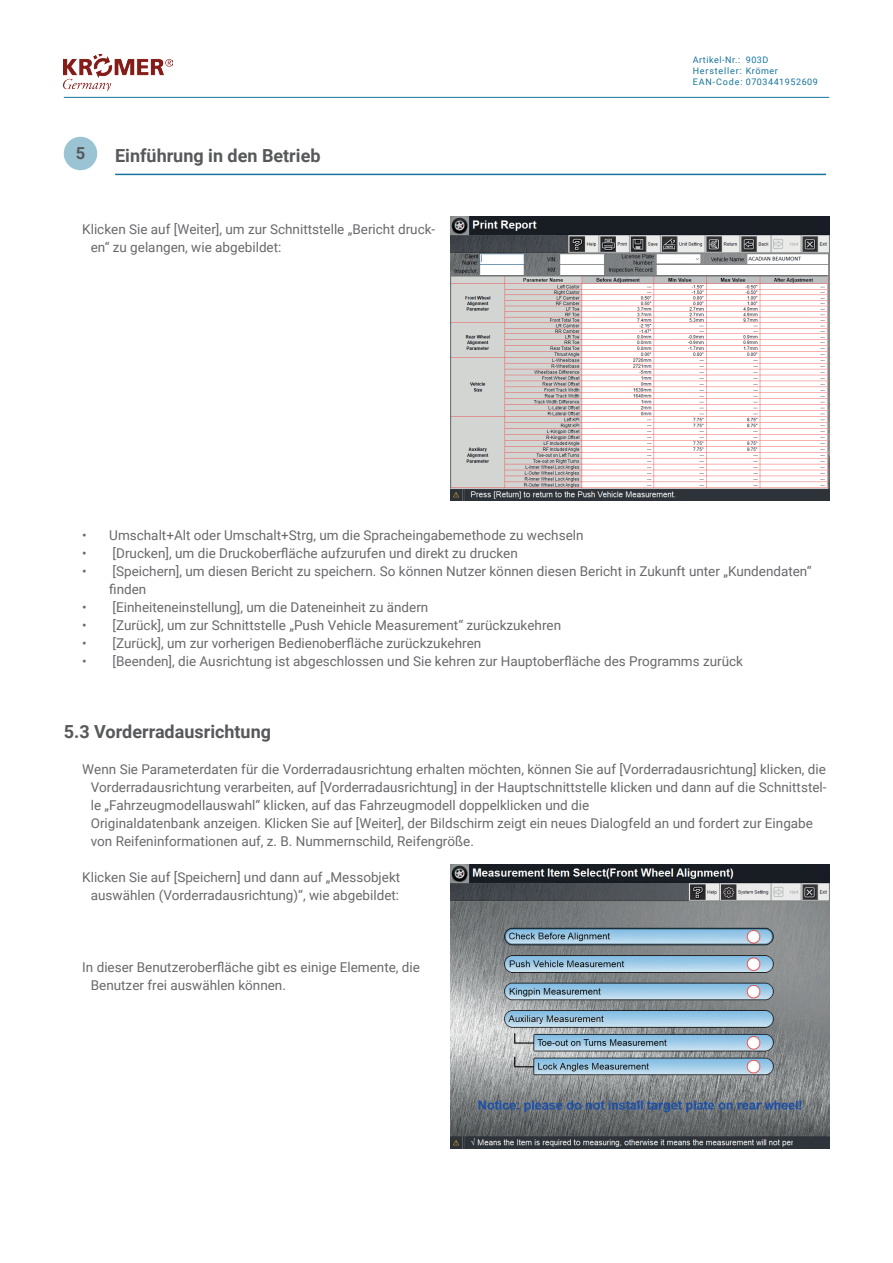
<style>
.page{position:relative;width:893px;height:1263px;background:#fff}
.page>*{position:absolute;margin:0;border:0;box-sizing:border-box;transform-origin:0 0}
.t1{font:700 18px "Roboto";color:#57585a}
.t2{font:700 16.5px "Roboto";color:#57585a}
.t3{font:13.5px/18px "Roboto";color:#69696c}
.t4{font:9px/10.8px "Roboto";letter-spacing:.06em;color:#16749b}
</style>
<div class="page">
<img style="left:64px;top:54px;width:109px;height:37px">
<hr style="left:64px;top:97px;width:765px;height:1px;background:#16749b">
<hr style="left:115px;top:174px;width:711px;height:1px;background:#16749b">
<div style="left:64px;top:137px;width:33px;height:33px;background:#9ac3d3;border-radius:50%"></div>
<img style="left:451px;top:216px;width:378px;height:285px">
<img style="left:451px;top:864px;width:378px;height:285px">
<p class="t2" style="left:76px;top:142px;width:11px">5</p>
<h1 class="t1" style="left:115px;top:143px;width:207px">Einführung in den Betrieb</h1>
<p class="t3" style="left:91px;top:220px;width:346px;text-indent:-9px">Klicken Sie auf [Weiter], um zur Schnittstelle „Bericht druck&shy;en“ zu gelangen, wie abgebildet:</p>
<p class="t4" style="left:693px;top:54px;width:127px">Artikel-Nr.:<br>Hersteller: Krömer<br>EAN-Code: 0703441952609</p>
<p class="t4" style="left:746px;top:54px;width:24px">903D</p>
<p class="t3" style="left:82px;top:526px;width:503px">• Umschalt+Alt oder Umschalt+Strg, um die Spracheingabemethode zu wechseln</p>
<p class="t3" style="left:82px;top:544px;width:437px">• [Drucken], um die Druckoberfläche aufzurufen und direkt zu drucken</p>
<p class="t3" style="left:109px;top:562px;width:704px;text-indent:-27px">• [Speichern], um diesen Bericht zu speichern. So können Nutzer können diesen Bericht in Zukunft unter „Kundendaten“ finden</p>
<p class="t3" style="left:82px;top:598px;width:348px">• [Einheiteneinstellung], um die Dateneinheit zu ändern</p>
<p class="t3" style="left:82px;top:616px;width:480px">• [Zurück], um zur Schnittstelle „Push Vehicle Measurement“ zurückzukehren</p>
<p class="t3" style="left:82px;top:634px;width:400px">• [Zurück], um zur vorherigen Bedienoberfläche zurückzukehren</p>
<p class="t3" style="left:82px;top:652px;width:662px">• [Beenden], die Ausrichtung ist abgeschlossen und Sie kehren zur Hauptoberfläche des Programms zurück</p>
<h1 class="t1" style="left:64px;top:719px;width:209px">5.3 Vorderradausrichtung</h1>
<p class="t3" style="left:91px;top:760px;width:737px;text-indent:-9px">Wenn Sie Parameterdaten für die Vorderradausrichtung erhalten möchten, können Sie auf [Vorderradausrichtung] klicken, die Vorderradausrichtung verarbeiten, auf [Vorderradausrichtung] in der Hauptschnittstelle klicken und dann auf die Schnittstel&shy;le „Fahrzeugmodellauswahl“ klicken, auf das Fahrzeugmodell doppelklicken und die<br>Originaldatenbank anzeigen. Klicken Sie auf [Weiter], der Bildschirm zeigt ein neues Dialogfeld an und fordert zur Eingabe von Reifeninformationen auf, z. B. Nummernschild, Reifengröße.</p>
<p class="t3" style="left:82px;top:868px;width:319px;text-align:center">Klicken Sie auf [Speichern] und dann auf „Messobjekt auswählen (Vorderradausrichtung)“, wie abgebildet:</p>
<p class="t3" style="left:91px;top:958px;width:331px;text-indent:-9px">In dieser Benutzeroberfläche gibt es einige Elemente, die<br>Benutzer frei auswählen können.</p>
</div>
